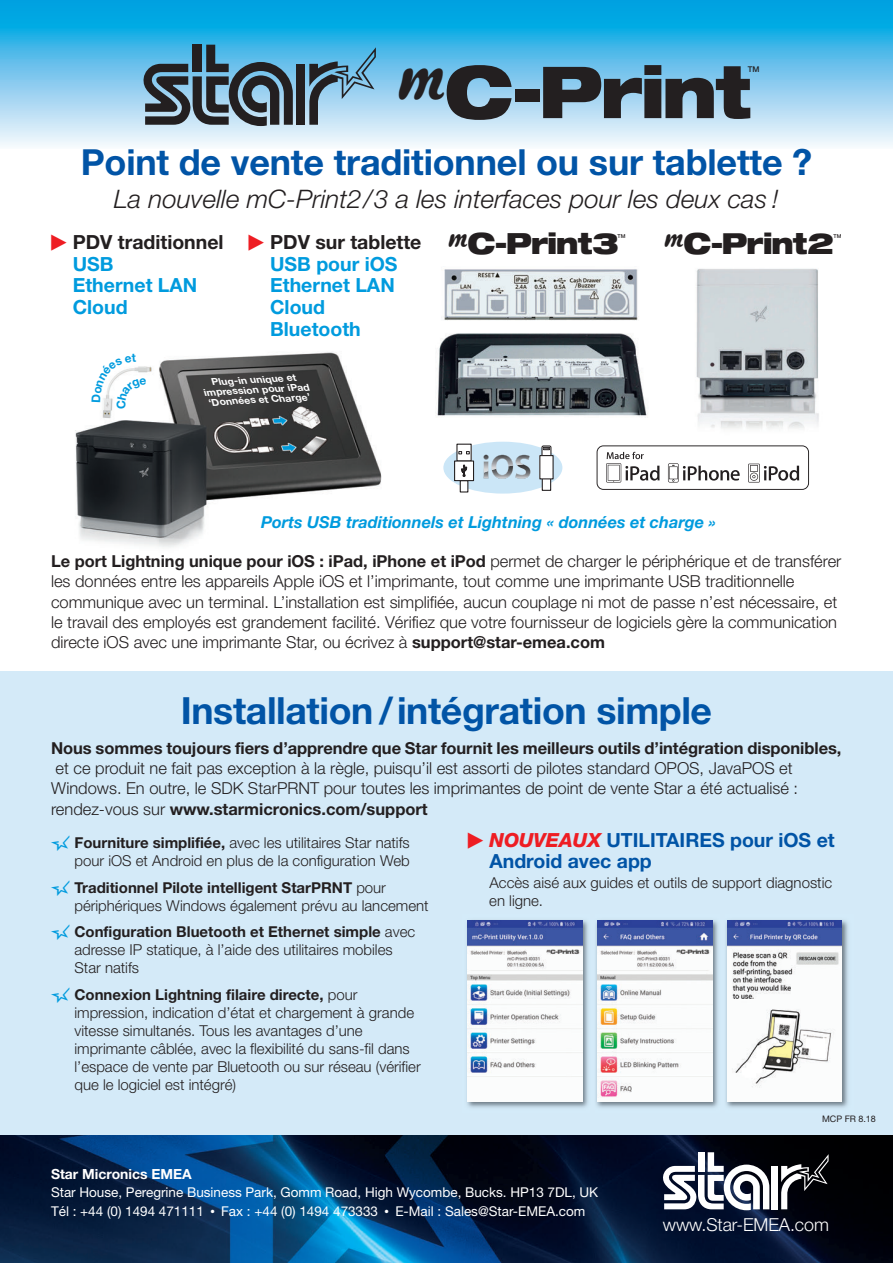
<style>
.page{position:relative;width:893px;height:1263px;background:#fff}
.page>*{position:absolute;margin:0;border:0;box-sizing:border-box;transform-origin:0 0}
.t1{font:900 expanded 71.7px "Helvetica Neue";letter-spacing:-.04em;color:#231f20;scale:.95 1}
.t2{font:49.8px "Star M";color:#231f20;scale:.96 1}
.t3{font:700 37.5px "Helvetica Neue";letter-spacing:-.01em;color:#0154a6}
.t4{font:700 36px "Helvetica Neue";letter-spacing:-.005em;color:#0154a6}
.t5{font:900 expanded 29.25px "Helvetica Neue";letter-spacing:-.04em;color:#231f20;scale:.95 1}
.t6{font:900 expanded 29.1px "Helvetica Neue";letter-spacing:-.04em;color:#231f20;scale:.95 1}
.t7{font:italic 300 25.5px "Helvetica Neue";color:#231f20}
.t8{font:20.25px "Star M";color:#231f20;scale:.96 1}
.t9{font:700 19.5px/21.8px "Helvetica Neue";color:#009bde}
.t10{font:700 19.5px/21px "Helvetica Neue";color:#0154a6}
.t11{font:700 19.5px "Helvetica Neue";color:#231f20}
.t12{font:300 17.85px "Helvetica Neue";letter-spacing:-.005em;color:#fff}
.t13{font:300 16.5px/20.2px "Helvetica Neue";color:#231f20}
.t14{font:700 16.5px "Helvetica Neue";letter-spacing:-.005em;color:#231f20}
.t15{font:italic 700 16.5px "Helvetica Neue";color:#009bde}
.t16{font:300 15px/18px "Helvetica Neue";color:#231f20}
.t17{font:700 13.95px "Helvetica Neue";color:#fff}
.t18{font:13.5px/18.5px "Helvetica Neue";color:#fff}
.t19{font:700 12px "Helvetica Neue";color:#009bde}
.t20{font:italic 700 9.75px/10.1px "Helvetica Neue";color:#fff;text-align:center;scale:1.07 1}
.t21{font:9px "Helvetica Neue";color:#231f20}
.t22{font:500 7.95px "Helvetica Neue";color:#231f20}
.t23{font:500 5.4px "Helvetica Neue";color:#231f20}
.t24{font:500 5.25px "Helvetica Neue";color:#231f20}
.s1{font-weight:700}
.s2{font-family:"Star Star";font-weight:400;font-size:19.5px;color:#009bde}
.s3{font-weight:800;font-style:italic;color:#ee1d23}
.s4{font-family:"Universal Newswith Comm Pi"}
</style>
<div class="page">
<div style="left:0;top:672px;width:893px;height:474px;background:#d4eaf8"></div>
<svg style="left:0;top:0;width:893px;height:146px"></svg>
<img style="left:0;top:1135px;width:893px;height:128px">
<svg style="left:781px;top:1154px;width:48px;height:55px"></svg>
<svg style="left:663px;top:1152px;width:106px;height:58px"></svg>
<div style="left:772px;top:1166px;width:6px;height:43px;background:#fff"></div>
<svg style="left:309px;top:47px;width:67px;height:78px"></svg>
<svg style="left:144px;top:45px;width:149px;height:81px"></svg>
<div style="left:296px;top:64px;width:9px;height:61px;background:#231f20"></div>
<img style="left:75px;top:352px;width:307px;height:195px">
<img style="left:444px;top:269px;width:195px;height:52px">
<img style="left:437px;top:333px;width:211px;height:85px">
<img style="left:696px;top:268px;width:123px;height:161px">
<svg style="left:597px;top:445px;width:212px;height:45px"></svg>
<div style="left:443px;top:442px;width:119px;height:52px;background:#cbe6f7;border-radius:50%"></div>
<svg style="left:484px;top:455px;width:47px;height:24px"></svg>
<div style="left:542px;top:477px;width:9px;height:13px;background:#fff"></div>
<div style="left:542px;top:476px;width:9px;height:15px;border:1px solid #231f20"></div>
<svg style="left:542px;top:446px;width:9px;height:14px"></svg>
<div style="left:541px;top:445px;width:10px;height:16px;border:1px solid #231f20"></div>
<svg style="left:543px;top:447px;width:7px;height:3px"></svg>
<div style="left:540px;top:456px;width:13px;height:23px;background:#fff"></div>
<div style="left:460px;top:481px;width:8px;height:11px;background:#fff"></div>
<div style="left:460px;top:480px;width:8px;height:12px;border:1px solid #231f20"></div>
<div style="left:457px;top:444px;width:14px;height:17px;background:#fff"></div>
<div style="left:455px;top:461px;width:18px;height:20px;background:#fff"></div>
<div style="left:454px;top:460px;width:20px;height:21px;border:1px solid #231f20"></div>
<svg style="left:459px;top:451px;width:10px;height:3px"></svg>
<svg style="left:461px;top:464px;width:6px;height:13px"></svg>
<img style="left:467px;top:920px;width:121px;height:188px">
<img style="left:467px;top:920px;width:115px;height:181px">
<img style="left:596px;top:920px;width:122px;height:188px">
<img style="left:597px;top:920px;width:115px;height:181px">
<img style="left:726px;top:920px;width:122px;height:188px">
<img style="left:727px;top:920px;width:115px;height:181px">
<svg style="left:92px;top:353px;width:54px;height:49px"></svg>
<h1 class="t1" style="left:445px;top:65px;width:325px">C-Print</h1>
<p class="t22" style="left:748px;top:67px;width:13px">TM</p>
<h2 class="t2" style="left:398px;top:54px;width:51px">m</h2>
<h3 class="t4" style="left:81px;top:149px;width:733px">Point de vente traditionnel ou sur tablette ?</h3>
<h3 class="t7" style="left:114px;top:189px;width:667px">La nouvelle mC-Print2/3 a les interfaces pour les deux cas !</h3>
<p class="t11" style="left:73px;top:235px;width:152px">PDV traditionnel</p>
<p class="t9" style="left:73px;top:254px;width:126px">USB<br>Ethernet LAN<br>Cloud</p>
<h3 class="t5" style="left:467px;top:233px;width:161px">C-Print3</h3>
<p class="t8" style="left:449px;top:228px;width:22px">m</p>
<p class="t23" style="left:617px;top:234px;width:9px">TM</p>
<h3 class="t6" style="left:665px;top:233px;width:180px"><sup>m</sup>C-Print2</h3>
<p class="t24" style="left:834px;top:234px;width:9px">TM</p>
<p class="t11" style="left:270px;top:235px;width:153px">PDV sur tablette</p>
<p class="t9" style="left:270px;top:254px;width:129px">USB pour iOS<br>Ethernet LAN<br>Cloud<br>Bluetooth</p>
<p class="t19" style="left:117px;top:409px;width:10px;rotate:-90deg">C</p>
<p class="t20" style="left:204px;top:378px;width:101px;rotate:-3deg">Plug-in unique et impression pour iPad ‘Données et Charge’</p>
<p class="t15" style="left:261px;top:516px;width:456px">Ports USB traditionnels et Lightning « données et charge »</p>
<p class="t13" style="left:51px;top:553px;width:792px"><span class="s1">Le port Lightning unique pour iOS : iPad, iPhone et iPod</span> permet de charger le périphérique et de transférer les données entre les appareils Apple iOS et l’imprimante, tout comme une imprimante USB traditionnelle communique avec un terminal. L’installation est simplifiée, aucun couplage ni mot de passe n’est nécessaire, et le travail des employés est grandement facilité. Vérifiez que votre fournisseur de logiciels gère la communication directe iOS avec une imprimante Star, ou écrivez à <span class="s1">support@star-emea.com</span></p>
<h3 class="t3" style="left:181px;top:697px;width:533px">Installation / intégration simple</h3>
<p class="t14" style="left:51px;top:742px;width:792px">Nous sommes toujours fiers d’apprendre que Star fournit les meilleurs outils d’intégration disponibles,</p>
<p class="t13" style="left:51px;top:760px;width:748px">et ce produit ne fait pas exception à la règle, puisqu’il est assorti de pilotes standard OPOS, JavaPOS et<br>Windows. En outre, le SDK StarPRNT pour toutes les imprimantes de point de vente Star a été actualisé : rendez-vous sur <span class="s1">www.starmicronics.com/support</span></p>
<p class="t16" style="left:51px;top:835px;width:360px;text-align:right"><span class="s2">A</span> <span class="s1">Fourniture simplifiée,</span> avec les utilitaires Star natifs pour iOS et Android en plus de la configuration Web</p>
<p class="t16" style="left:74px;top:880px;width:356px;text-indent:-23px"><span class="s2">A</span> <span class="s1">Traditionnel Pilote intelligent StarPRNT</span> pour périphériques Windows également prévu au lancement</p>
<p class="t16" style="left:74px;top:924px;width:342px;text-indent:-23px"><span class="s2">A</span> <span class="s1">Configuration Bluetooth et Ethernet simple</span> avec adresse IP statique, à l’aide des utilitaires mobiles<br>Star natifs</p>
<p class="t16" style="left:74px;top:987px;width:348px;text-indent:-23px"><span class="s2">A</span> <span class="s1">Connexion Lightning filaire directe,</span> pour impression, indication d’état et chargement à grande vitesse simultanés. Tous les avantages d’une imprimante câblée, avec la flexibilité du sans-fil dans l’espace de vente par Bluetooth ou sur réseau (vérifier que le logiciel est intégré)</p>
<p class="t10" style="left:489px;top:831px;width:347px"><span class="s3">NOUVEAUX</span> UTILITAIRES pour iOS et<br>Android avec app</p>
<p class="t16" style="left:489px;top:875px;width:344px">Accès aisé aux guides et outils de support diagnostic en ligne.</p>
<p class="t21" style="left:822px;top:1116px;width:55px">MCP FR 8.18</p>
<p class="t17" style="left:51px;top:1169px;width:142px">Star Micronics EMEA</p>
<p class="t18" style="left:51px;top:1184px;width:549px">Star House, Peregrine Business Park, Gomm Road, High Wycombe, Bucks. HP13 7DL, UK<br>Tél : +44 (0) 1494 471111 <span class="s4">•</span> Fax : +44 (0) 1494 473333 <span class="s4">•</span> E-Mail : Sales@Star-EMEA.com</p>
<p class="t12" style="left:663px;top:1218px;width:167px">www.Star-EMEA.com</p>
</div>
